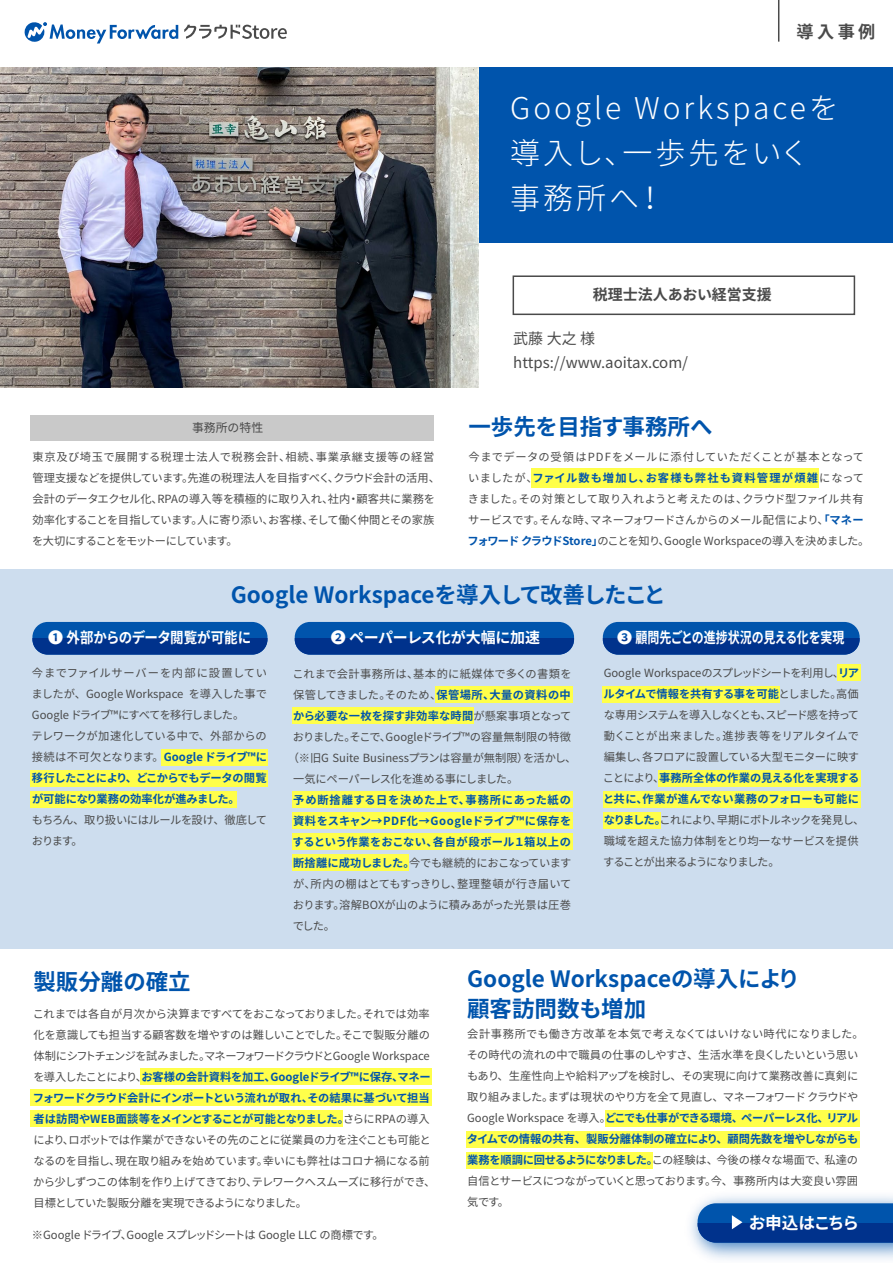
<style>
.page{position:relative;width:893px;height:1263px;background:#fff}
.page>*{position:absolute;margin:0;border:0;box-sizing:border-box;transform-origin:0 0}
.t1{font:300 30px/45px "Noto Sans CJ Kjp";letter-spacing:.1em;color:#fff}
.t2{font:700 22.5px/30px "Noto Sans CJ Kjp";color:#0054ac}
.t3{font:700 17.1px "Noto Sans CJ Kjp";color:#4a4a4a}
.t4{font:700 16.65px "Noto Sans CJ Kjp";letter-spacing:-.055em;color:#fff}
.t5{font:700 15px "Noto Sans CJ Kjp";letter-spacing:-.015em;color:#fff}
.t6{font:15px/24px "Noto Sans CJ Kjp";color:#4a4a4a}
.t7{font:700 15px "Noto Sans CJ Kjp";color:#4a4a4a}
.t8{font:12px "Noto Sans CJ Kjp";color:#4a4a4a}
.t9{font:11.25px/21px "Noto Sans CJ Kjp";letter-spacing:-.02em;color:#4a4a4a}
.t10{font:11.25px/21px "Noto Sans CJ Kjp";color:#4a4a4a}
.t11{font:11.25px/21px "Noto Sans CJ Kjp";letter-spacing:-.04em;color:#4a4a4a}
.t12{font:700 11.25px/21px "Noto Sans CJ Kjp";letter-spacing:.02em;color:#0054ac;text-align:justify}
.t13{font:11.25px "Noto Sans CJ Kjp";letter-spacing:-.05em;color:#4a4a4a}
.t14{font:11.25px/21px "Noto Sans CJ Kjp";letter-spacing:-.065em;color:#4a4a4a}
.t15{font:11.25px "Noto Sans CJ Kjp";letter-spacing:.03em;color:#4a4a4a}
.s1{font-weight:700;color:#0054ac}
.s2{font-weight:400;color:#4a4a4a}
</style>
<div class="page">
<div style="left:0;top:569px;width:893px;height:380px;background:#cdddee"></div>
<div style="left:531px;top:468px;width:288px;height:19px;background:#ffff4a"></div>
<div style="left:161px;top:749px;width:106px;height:16px;background:#ffff4a"></div>
<div style="left:435px;top:686px;width:138px;height:17px;background:#ffff4a"></div>
<div style="left:603px;top:686px;width:177px;height:17px;background:#ffff4a"></div>
<div style="left:658px;top:770px;width:202px;height:16px;background:#ffff4a"></div>
<div style="left:603px;top:791px;width:257px;height:17px;background:#ffff4a"></div>
<div style="left:603px;top:812px;width:58px;height:16px;background:#ffff4a"></div>
<div style="left:837px;top:665px;width:23px;height:16px;background:#ffff4a"></div>
<div style="left:292px;top:707px;width:181px;height:17px;background:#ffff4a"></div>
<div style="left:292px;top:791px;width:281px;height:17px;background:#ffff4a"></div>
<div style="left:292px;top:812px;width:281px;height:16px;background:#ffff4a"></div>
<div style="left:292px;top:834px;width:281px;height:16px;background:#ffff4a"></div>
<div style="left:292px;top:855px;width:117px;height:16px;background:#ffff4a"></div>
<div style="left:30px;top:770px;width:237px;height:17px;background:#ffff4a"></div>
<div style="left:30px;top:1089px;width:402px;height:16px;background:#ffff4a"></div>
<div style="left:141px;top:1068px;width:291px;height:16px;background:#ffff4a"></div>
<div style="left:30px;top:1110px;width:313px;height:16px;background:#ffff4a"></div>
<div style="left:605px;top:1110px;width:254px;height:16px;background:#ffff4a"></div>
<div style="left:466px;top:1131px;width:393px;height:16px;background:#ffff4a"></div>
<div style="left:466px;top:1152px;width:186px;height:16px;background:#ffff4a"></div>
<div style="left:30px;top:791px;width:207px;height:17px;background:#ffff4a"></div>
<div style="left:32px;top:622px;width:235px;height:33px;background:#0054ac;border-radius:15px"></div>
<div style="left:32px;top:638px;width:235px;height:17px;background:#00328c"></div>
<div style="left:0;top:68px;width:893px;height:175px;background:#0054ac"></div>
<svg style="left:24px;top:22px;width:154px;height:21px"></svg>
<svg style="left:184px;top:25px;width:103px;height:14px"></svg>
<hr style="left:778px;top:0;width:1px;height:42px;background:#4a4a4a">
<div style="left:295px;top:622px;width:279px;height:33px;background:#0054ac;border-radius:15px"></div>
<div style="left:295px;top:638px;width:279px;height:17px;background:#00328c"></div>
<div style="left:603px;top:622px;width:257px;height:33px;background:#0054ac;border-radius:15px"></div>
<div style="left:603px;top:638px;width:257px;height:17px;background:#00328c"></div>
<div style="left:513px;top:275px;width:342px;height:40px;border:2px solid #4a4a4a"></div>
<div style="left:31px;top:415px;width:403px;height:25px;background:#c9c9c9"></div>
<img style="left:690px;top:1196px;width:203px;height:64px">
<svg style="left:698px;top:1203px;width:195px;height:39px;background:#07489f"></svg>
<img style="left:0;top:68px;width:479px;height:319px">
<h3 class="t3" style="left:796px;top:23px;width:80px">導入事例</h3>
<h1 class="t1" style="left:510px;top:86px;width:330px">Google Workspaceを導入し、一歩先をいく事務所へ！</h1>
<h3 class="t7" style="left:593px;top:286px;width:181px">税理士法人あおい経営支援</h3>
<p class="t8" style="left:192px;top:420px;width:73px">事務所の特性</p>
<h3 class="t6" style="left:513px;top:327px;width:176px">武藤 大之 様https://www.aoitax.com/</h3>
<h2 class="t2" style="left:468px;top:412px;width:246px">一歩先を目指す事務所へ</h2>
<p class="t9" style="left:32px;top:447px;width:409px">東京及び埼玉で展開する税理士法人で税務会計、相続、事業承継支援等の経営管理支援などを提供しています。先進の税理法人を目指すべく、クラウド会計の活用、会計のデータエクセル化、RPAの導入等を積極的に取り入れ、社内・顧客共に業務を効率化することを目指しています。人に寄り添い、お客様、そして働く仲間とその家族を大切にすることをモットーにしています。</p>
<p class="t10" style="left:468px;top:447px;width:403px">今までデータの受領はPDFをメールに添付していただくことが基本となっていましたが、<span class="s1">ファイル数も増加し、お客様も弊社も資料管理が煩雑</span>になってきました。その対策として取り入れようと考えたのは、クラウド型ファイル共有サービスです。そんな時、マネーフォワードさんからのメール配信により、<span class="s1">「マネーフォワード クラウドStore」</span>のことを知り、Google Workspaceの導入を決めました。</p>
<h2 class="t2" style="left:231px;top:581px;width:437px">Google Workspaceを導入して改善したこと</h2>
<h3 class="t5" style="left:48px;top:629px;width:204px">❶ 外部からのデータ閲覧が可能に</h3>
<h3 class="t5" style="left:331px;top:629px;width:211px">❷ ペーパーレス化が大幅に加速</h3>
<h3 class="t5" style="left:617px;top:629px;width:229px">❸ 顧問先ごとの進捗状況の見える化を実現</h3>
<p class="t9" style="left:603px;top:663px;width:263px">Google Workspaceのスプレッドシートを利用し、<span class="s1">リアルタイムで情報を共有する事を可能</span>としました。高価な専用システムを導入しなくとも、スピード感を持って動くことが出来ました。進捗表等をリアルタイムで編集し、各フロアに設置している大型モニターに映すことにより、<span class="s1">事務所全体の作業の見える化を実現すると共に、作業が進んでない業務のフォローも可能になりました。</span>これにより、早期にボトルネックを発見し、職域を超えた協力体制をとり均一なサービスを提供することが出来るようになりました。</p>
<p class="t10" style="left:31px;top:663px;width:237px">今までファイルサーバーを内部に設置していましたが、Google Workspace を導入した事で<br>Google ドライブ™にすべてを移行しました。<br>テレワークが加速化している中で、外部からの接続は不可欠となります。<span class="s1">Google ドライブ™に移行したことにより、どこからでもデータの閲覧が可能になり業務の効率化が進みました。</span></p>
<p class="t14" style="left:32px;top:810px;width:237px">もちろん、取り扱いにはルールを設け、徹底しております。</p>
<p class="t15" style="left:292px;top:667px;width:281px">これまで会計事務所は、基本的に紙媒体で多くの書類を</p>
<p class="t13" style="left:293px;top:688px;width:279px">保管してきました。そのため、<span class="s1">保管場所、大量の資料の中</span></p>
<p class="t12" style="left:293px;top:705px;width:280px">から必要な一枚を探す非効率な時間<span class="s2">が懸案事項となって</span></p>
<p class="t9" style="left:293px;top:726px;width:279px">おりました。そこで、Googleドライブ™の容量無制限の特徴</p>
<p class="t10" style="left:288px;top:747px;width:290px">（※旧G Suite Businessプランは容量が無制限）を活かし、</p>
<p class="t13" style="left:293px;top:772px;width:227px">一気にペーパーレス化を進める事にしました。</p>
<p class="t12" style="left:293px;top:789px;width:280px">予め断捨離する日を決めた上で、事務所にあった紙の資料をスキャン→PDF化→Googleドライブ™に保存をするという作業をおこない、各自が段ボール１箱以上の断捨離に成功しました。<span class="s2">今でも継続的におこなっていますが、所内の棚はとてもすっきりし、整理整頓が行き届いております。溶解BOXが山のように積みあがった光景は圧巻でした。</span></p>
<h2 class="t2" style="left:33px;top:967px;width:159px">製販分離の確立</h2>
<p class="t11" style="left:33px;top:1003px;width:404px">これまでは各自が月次から決算まですべてをおこなっておりました。それでは効率化を意識しても担当する顧客数を増やすのは難しいことでした。そこで製販分離の体制にシフトチェンジを試みました。マネーフォワードクラウドとGoogle Workspaceを導入したことにより、<span class="s1">お客様の会計資料を加工、Googleドライブ™に保存、マネーフォワードクラウド会計にインポートという流れが取れ、その結果に基づいて担当者は訪問やWEB面談等をメインとすることが可能となりました。</span>さらにRPAの導入により、ロボットでは作業ができないその先のことに従業員の力を注ぐことも可能となるのを目指し、現在取り組みを始めています。幸いにも弊社はコロナ禍になる前から少しずつこの体制を作り上げてきており、テレワークへスムーズに移行ができ、目標としていた製販分離を実現できるようになりました。</p>
<p class="t10" style="left:32px;top:1224px;width:353px">※Google ドライブ、Google スプレッドシートは Google LLC の商標です。</p>
<h2 class="t2" style="left:467px;top:964px;width:334px">Google Workspaceの導入により顧客訪問数も増加</h2>
<p class="t9" style="left:467px;top:1024px;width:398px">会計事務所でも働き方改革を本気で考えなくてはいけない時代になりました。その時代の流れの中で職員の仕事のしやすさ、生活水準を良くしたいという思いもあり、生産性向上や給料アップを検討し、その実現に向けて業務改善に真剣に取り組みました。まずは現状のやり方を全て見直し、マネーフォワード クラウドやGoogle Workspace を導入。<span class="s1">どこでも仕事ができる環境、ペーパーレス化、リアルタイムでの情報の共有、製販分離体制の確立により、顧問先数を増やしながらも業務を順調に回せるようになりました。</span>この経験は、今後の様々な場面で、私達の自信とサービスにつながっていくと思っております。今、事務所内は大変良い雰囲気です。</p>
<h3 class="t4" style="left:749px;top:1214px;width:112px">お申込はこちら</h3>
</div>
